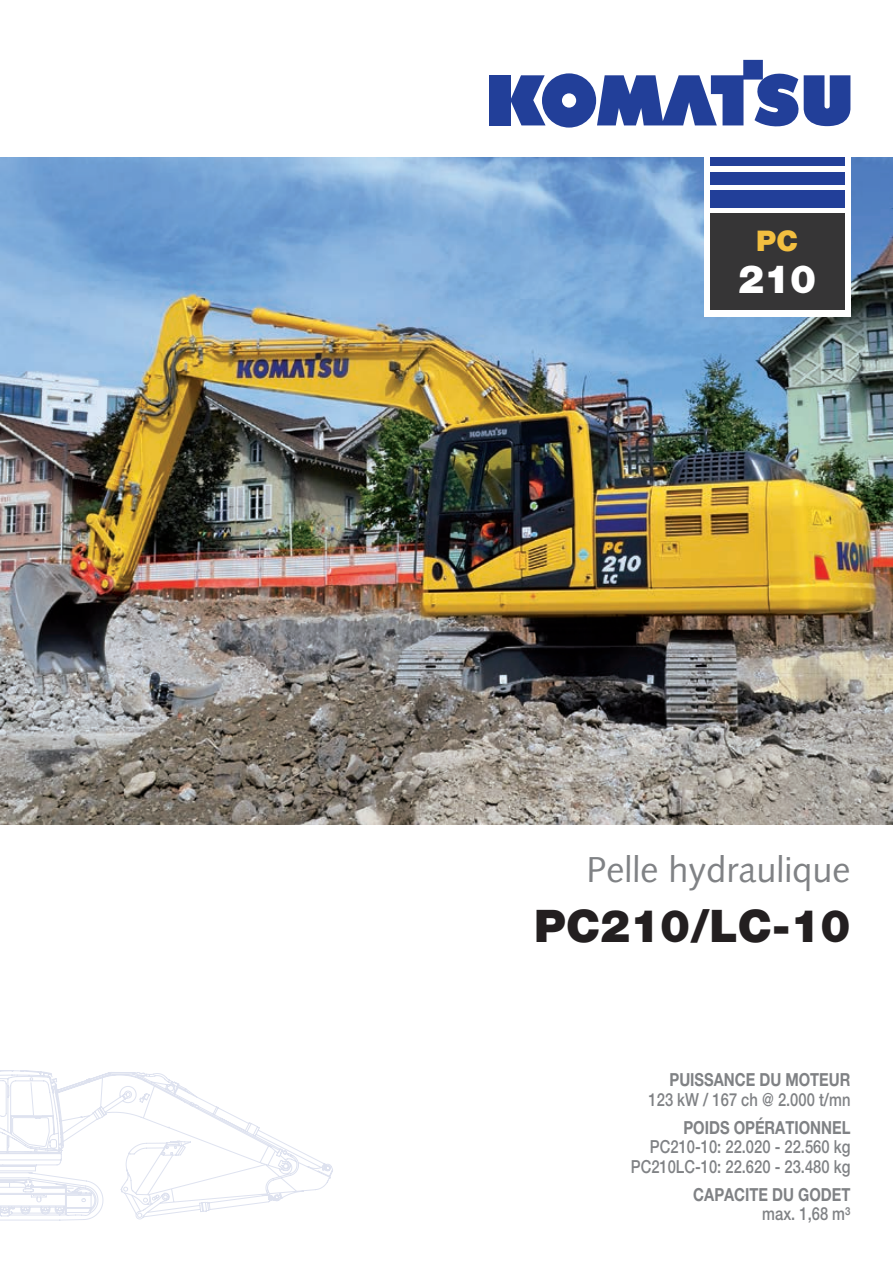
<style>
.page{position:relative;width:893px;height:1263px;background:#fff}
.page>*{position:absolute;margin:0;border:0;box-sizing:border-box;transform-origin:0 0}
.t1{font:900 45px "Helvetica Neue LT Pro";color:#231f20}
.t2{font:900 39px "Helvetica Neue LT Pro";color:#fff}
.t3{font:36px "Syntax LTCE";color:#808285}
.t4{font:900 28.5px "Helvetica Neue LT Pro";color:#f3bf40}
.t5{font:500 18px/19.5px "Helvetica Neue LT Pro";color:#808285;text-align:right;scale:.82 1}
.t6{font:700 18px "Helvetica Neue LT Pro";color:#808285;scale:.82 1}
</style>
<div class="page">
<div style="left:489px;top:75px;width:21px;height:50px;background:#223f99"></div>
<svg style="left:510px;top:60px;width:340px;height:68px"></svg>
<img style="left:0;top:157px;width:893px;height:668px">
<div style="left:704px;top:153px;width:146px;height:163px;background:#fff"></div>
<div style="left:710px;top:213px;width:134px;height:97px;background:#363536"></div>
<div style="left:710px;top:190px;width:134px;height:17px;background:#223f99"></div>
<div style="left:710px;top:172px;width:134px;height:13px;background:#223f99"></div>
<div style="left:710px;top:157px;width:134px;height:9px;background:#223f99"></div>
<svg style="left:0;top:1070px;width:333px;height:150px"></svg>
<h3 class="t4" style="left:756px;top:224px;width:43px">PC</h3>
<h2 class="t2" style="left:738px;top:256px;width:80px">210</h2>
<h3 class="t3" style="left:586px;top:848px;width:266px">Pelle hydraulique</h3>
<h1 class="t1" style="left:534px;top:899px;width:318px">PC210/LC-10</h1>
<p class="t6" style="left:669px;top:1069px;width:222px">PUISSANCE DU MOTEUR</p>
<p class="t5" style="left:649px;top:1089px;width:248px">123 kW / 167 ch @ 2.000 t/mn</p>
<p class="t6" style="left:683px;top:1116px;width:205px">POIDS OPÉRATIONNEL</p>
<p class="t5" style="left:631px;top:1137px;width:269px">PC210-10: 22.020 - 22.560 kg<br>PC210LC-10: 22.620 - 23.480 kg</p>
<p class="t6" style="left:693px;top:1183px;width:193px">CAPACITE DU GODET</p>
<p class="t5" style="left:762px;top:1204px;width:109px">max. 1,68 m³</p>
</div>
